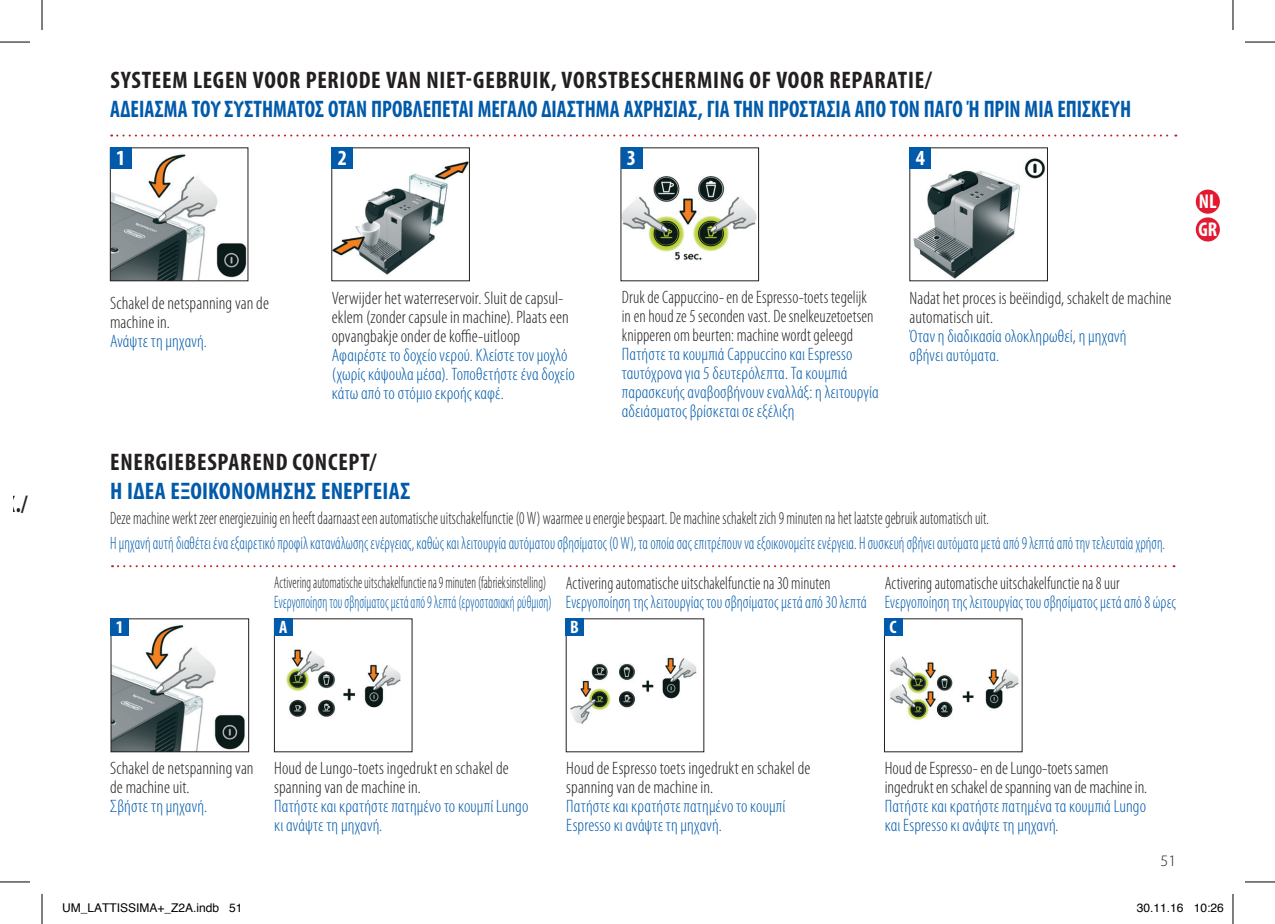
<style>
.page{position:relative;width:1275px;height:924px;background:#fff}
.page>*{position:absolute;margin:0;border:0;box-sizing:border-box;transform-origin:0 0}
.t1{font:700 condensed 24px "Myriad Pro";color:#015aaa;scale:.9 1}
.t2{font:700 condensed 24px "Myriad Pro";letter-spacing:.03em;color:#231f20}
.t3{font:700 condensed 24px "Myriad Pro";color:#015aaa}
.t4{font:700 condensed 24px "Myriad Pro";letter-spacing:.03em;color:#231f20;scale:.9 1}
.t5{font:700 condensed 21.6px "Myriad Pro";color:#fff}
.t6{font:700 condensed 20px/28px "Myriad Pro";color:#fff}
.t7{font:300 condensed 18px/19px "Myriad Pro";letter-spacing:.005em;color:#015aaa}
.t8{font:300 condensed 18px/19px "Myriad Pro";letter-spacing:.005em;color:#231f20}
.t9{font:300 condensed 18px "Myriad Pro";letter-spacing:.005em;color:#015aaa;scale:.83 1}
.t10{font:300 condensed 18px "Myriad Pro";letter-spacing:.005em;color:#231f20;scale:.83 1}
.t11{font:300 condensed 18px "Myriad Pro";letter-spacing:.005em;color:#015aaa;scale:.74 1}
.t12{font:300 condensed 18px/19px "Myriad Pro";letter-spacing:.005em;color:#231f20;scale:.95 1}
.t13{font:300 condensed 18px "Myriad Pro";letter-spacing:.005em;color:#231f20;scale:.9 1}
.t14{font:700 condensed 18px "Myriad Pro";color:#fff}
.t15{font:300 condensed 17px "Myriad Pro";letter-spacing:.005em;color:#231f20;scale:.74 1}
.t16{font:300 16px "Myriad Pro";color:#231f20}
.t17{font:12px "Helvetica";color:#000}
.s1{font-size:18px}
</style>
<div class="page">
<img style="left:112px;top:154px;width:134px;height:125px">
<div style="left:110px;top:147px;width:138px;height:134px;border:1px solid #231f20"></div>
<div style="left:110px;top:147px;width:22px;height:22px;background:#015aaa"></div>
<img style="left:333px;top:161px;width:135px;height:114px">
<div style="left:331px;top:147px;width:22px;height:22px;background:#015aaa"></div>
<img style="left:622px;top:149px;width:135px;height:111px">
<div style="left:620px;top:147px;width:22px;height:22px;background:#015aaa"></div>
<img style="left:913px;top:158px;width:132px;height:121px">
<div style="left:909px;top:147px;width:22px;height:22px;background:#015aaa"></div>
<svg style="left:111px;top:134px;width:1065px;height:2px"></svg>
<svg style="left:112px;top:565px;width:1062px;height:2px"></svg>
<img style="left:113px;top:625px;width:132px;height:124px">
<div style="left:111px;top:618px;width:138px;height:133px;border:1px solid #231f20"></div>
<div style="left:111px;top:618px;width:18px;height:18px;background:#015aaa"></div>
<img style="left:286px;top:630px;width:115px;height:87px">
<div style="left:274px;top:618px;width:18px;height:18px;background:#015aaa"></div>
<img style="left:570px;top:628px;width:127px;height:96px">
<div style="left:565px;top:618px;width:18px;height:18px;background:#015aaa"></div>
<img style="left:890px;top:656px;width:129px;height:64px">
<div style="left:884px;top:618px;width:18px;height:18px;background:#015aaa"></div>
<div style="left:1195px;top:189px;width:24px;height:24px;background:#e21931;border-radius:50%"></div>
<div style="left:1195px;top:217px;width:24px;height:24px;background:#e21931;border-radius:50%"></div>
<hr style="left:0;top:42px;width:30px;height:1px;background:#000">
<hr style="left:1245px;top:42px;width:30px;height:1px;background:#000">
<hr style="left:0;top:881px;width:30px;height:1px;background:#000">
<hr style="left:1245px;top:881px;width:30px;height:1px;background:#000">
<hr style="left:42px;top:0;width:1px;height:30px;background:#000">
<hr style="left:42px;top:893px;width:1px;height:30px;background:#000">
<hr style="left:1232px;top:0;width:1px;height:30px;background:#000">
<hr style="left:1232px;top:893px;width:1px;height:30px;background:#000">
<h1 class="t4" style="left:-4px;top:489px;width:37px">EK./</h1>
<h1 class="t2" style="left:110px;top:65px;width:823px">SYSTEEM LEGEN VOOR PERIODE VAN NIET-GEBRUIK, VORSTBESCHERMING OF VOOR REPARATIE/</h1>
<h1 class="t1" style="left:110px;top:94px;width:1136px">ΑΔΕΙΑΣΜΑ ΤΟΥ ΣΥΣΤΗΜΑΤΟΣ ΟΤΑΝ ΠΡΟΒΛΕΠΕΤΑΙ ΜΕΓΑΛΟ ΔΙΑΣΤΗΜΑ ΑΧΡΗΣΙΑΣ, ΓΙΑ ΤΗΝ ΠΡΟΣΤΑΣΙΑ ΑΠΟ ΤΟΝ ΠΑΓΟ Ή ΠΡΙΝ ΜΙΑ ΕΠΙΣΚΕΥΗ</h1>
<p class="t5" style="left:116px;top:145px;width:11px">1</p>
<p class="t5" style="left:338px;top:145px;width:11px">2</p>
<p class="t5" style="left:627px;top:145px;width:11px">3</p>
<p class="t5" style="left:915px;top:145px;width:11px">4</p>
<p class="t8" style="left:110px;top:293px;width:160px">Schakel de netspanning van de machine in.</p>
<p class="t7" style="left:110px;top:331px;width:98px">Ανάψτε τη μηχανή.</p>
<p class="t12" style="left:622px;top:287px;width:266px">Druk de Cappuccino- en de Espresso-toets tegelijk in en houd ze 5 seconden vast. De snelkeuzetoetsen knipperen om beurten: machine wordt geleegd</p>
<p class="t8" style="left:332px;top:288px;width:238px">Verwijder het waterreservoir. Sluit de capsul&shy;eklem (zonder capsule in machine). Plaats een opvangbakje onder de koffie-uitloop</p>
<p class="t8" style="left:909px;top:288px;width:263px">Nadat het proces is beëindigd, schakelt de machine automatisch uit.</p>
<p class="t7" style="left:909px;top:326px;width:218px">Όταν η διαδικασία ολοκληρωθεί, η μηχανή σβήνει αυτόματα.</p>
<p class="t7" style="left:622px;top:344px;width:258px">Πατήστε τα κουμπιά Cappuccino και Espresso ταυτόχρονα για 5 δευτερόλεπτα. Τα κουμπιά παρασκευής αναβοσβήνουν εναλλάξ: η λειτουργία αδειάσματος βρίσκεται σε εξέλιξη</p>
<p class="t7" style="left:332px;top:345px;width:244px">Αφαιρέστε το δοχείο νερού. Κλείστε τον μοχλό (χωρίς κάψουλα μέσα). Τοποθετήστε ένα δοχείο κάτω από το στόμιο εκροής καφέ.</p>
<h1 class="t2" style="left:110px;top:447px;width:268px">ENERGIEBESPAREND CONCEPT/</h1>
<h1 class="t3" style="left:110px;top:476px;width:302px">Η ΙΔΕΑ ΕΞΟΙΚΟΝΟΜΗΣΗΣ ΕΝΕΡΓΕΙΑΣ</h1>
<p class="t10" style="left:110px;top:507px;width:1060px">Deze machine werkt zeer energiezuinig en heeft daarnaast een automatische uitschakelfunctie (0 W) waarmee u energie bespaart. De machine schakelt zich 9 minuten na het laatste gebruik automatisch uit.</p>
<p class="t9" style="left:110px;top:532px;width:1272px">Η μηχανή αυτή διαθέτει ένα εξαιρετικό προφίλ κατανάλωσης ενέργειας, καθώς και λειτουργία αυτόματου σβησίματος (0 W), τα οποία σας επιτρέπουν να εξοικονομείτε ενέργεια. Η συσκευή σβήνει αυτόματα μετά από 9 λεπτά από την τελευταία χρήση.</p>
<p class="t15" style="left:274px;top:572px;width:753px">Activering automatische uitschakelfunctie na 9 minuten (fabrieksinstelling) <span class="s1">Activering automatische uitschakelfunctie na 30 minuten</span></p>
<p class="t13" style="left:884px;top:572px;width:262px">Activering automatische uitschakelfunctie na 8 uur</p>
<p class="t11" style="left:274px;top:591px;width:1220px">Ενεργοποίηση του σβησίματος μετά από 9 λεπτά (εργοστασιακή ρύθμιση) Ενεργοποίηση της λειτουργίας του σβησίματος μετά από 30 λεπτά Ενεργοποίηση της λειτουργίας του σβησίματος μετά από 8 ώρες</p>
<p class="t14" style="left:116px;top:616px;width:9px">1</p>
<p class="t14" style="left:279px;top:616px;width:10px">A</p>
<p class="t14" style="left:570px;top:616px;width:10px">B</p>
<p class="t14" style="left:889px;top:616px;width:9px">C</p>
<p class="t6" style="left:1198px;top:187px;width:20px">NL<br>GR</p>
<p class="t8" style="left:110px;top:757px;width:145px">Schakel de netspanning van de machine uit.</p>
<p class="t7" style="left:110px;top:796px;width:98px">Σβήστε τη μηχανή.</p>
<p class="t8" style="left:274px;top:757px;width:236px">Houd de Lungo-toets ingedrukt en schakel de spanning van de machine in.</p>
<p class="t8" style="left:566px;top:757px;width:245px">Houd de Espresso toets ingedrukt en schakel de spanning van de machine in.</p>
<p class="t8" style="left:884px;top:757px;width:264px">Houd de Espresso- en de Lungo-toets samen ingedrukt en schakel de spanning van de machine in.</p>
<p class="t7" style="left:274px;top:796px;width:256px">Πατήστε και κρατήστε πατημένο το κουμπί Lungo κι ανάψτε τη μηχανή.</p>
<p class="t7" style="left:566px;top:796px;width:220px">Πατήστε και κρατήστε πατημένο το κουμπί<br>Espresso κι ανάψτε τη μηχανή.</p>
<p class="t7" style="left:884px;top:796px;width:263px">Πατήστε και κρατήστε πατημένα τα κουμπιά Lungo και Espresso κι ανάψτε τη μηχανή.</p>
<p class="t16" style="left:1160px;top:851px;width:17px">51</p>
<p class="t17" style="left:62px;top:898px;width:182px">UM_LATTISSIMA+_Z2A.indb 51</p>
<p class="t17" style="left:1137px;top:898px;width:88px">30.11.16 10:26</p>
</div>
